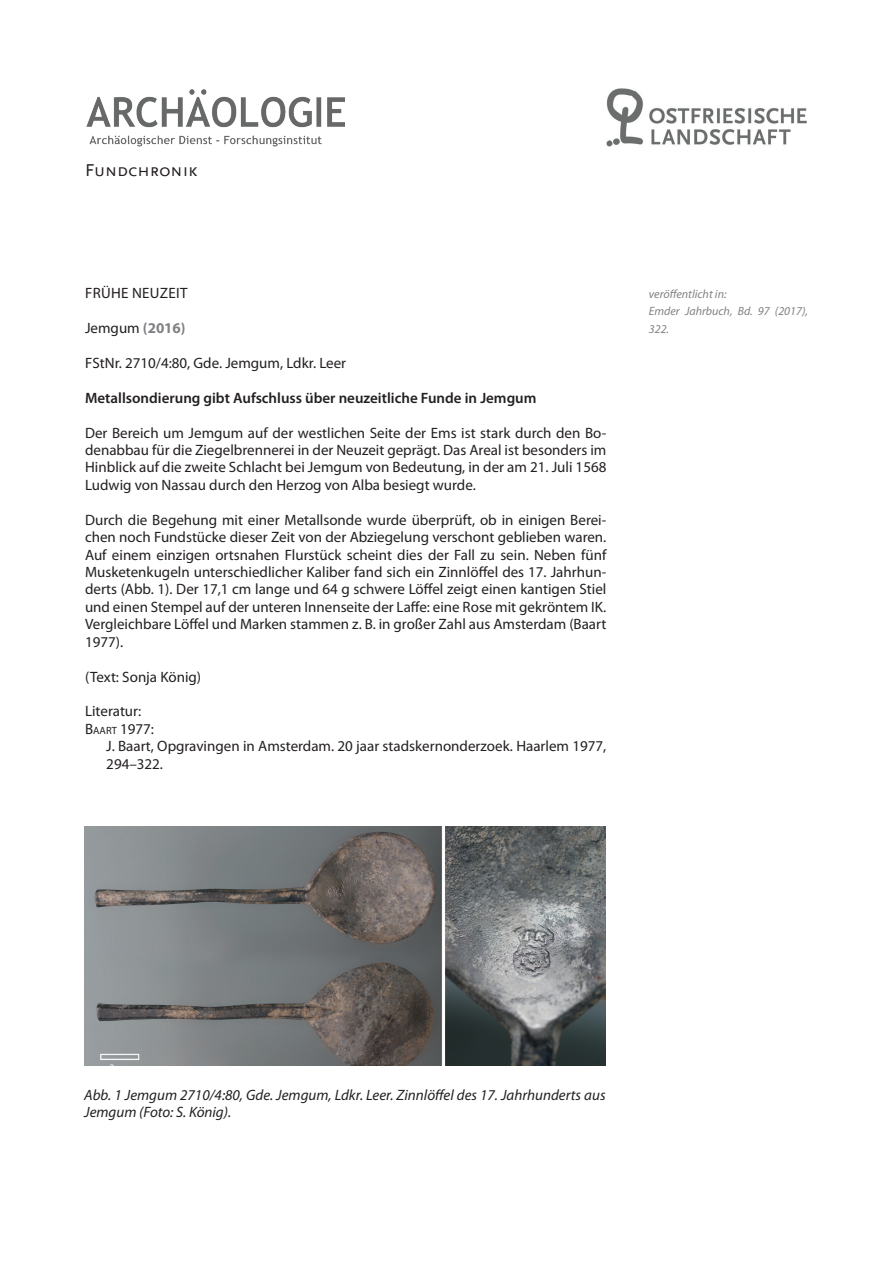
<style>
.page{position:relative;width:893px;height:1263px;background:#fff}
.page>*{position:absolute;margin:0;border:0;box-sizing:border-box;transform-origin:0 0}
.t1{font:18px "Scala Sans Caps";color:#231f20}
.t2{font:15px/17.4px "Myriad Pro";color:#231f20;text-align:justify}
.t3{font:italic 15px/17.4px "Myriad Pro";color:#231f20}
.t4{font:600 15px "Myriad Pro";color:#231f20}
.t5{font:15px "Myriad Pro";letter-spacing:.02em;color:#231f20}
.t6{font:italic 12px/17.4px "Myriad Pro";color:#808285}
.s1{font-weight:700;color:#808285}
.s2{font-style:inherit}
.s3{font-size:10.5px}
</style>
<div class="page">
<img style="left:86px;top:89px;width:259px;height:57px">
<img style="left:606px;top:89px;width:201px;height:57px">
<img style="left:84px;top:827px;width:521px;height:238px">
<p class="t1" style="left:85px;top:161px;width:114px">Fundchronik</p>
<p class="t5" style="left:85px;top:284px;width:104px">Frühe Neuzeit</p>
<p class="t2" style="left:85px;top:319px;width:102px">Jemgum <span class="s1">(2016)</span></p>
<p class="t2" style="left:85px;top:354px;width:263px">FStNr. 2710/4:80, Gde. Jemgum, Ldkr. Leer</p>
<p class="t4" style="left:85px;top:388px;width:453px">Metallsondierung gibt Aufschluss über neuzeitliche Funde in Jemgum</p>
<p class="t2" style="left:85px;top:423px;width:523px">Der Bereich um Jemgum auf der westlichen Seite der Ems ist stark durch den Bo&shy;denabbau für die Ziegelbrennerei in der Neuzeit geprägt. Das Areal ist besonders im H inblick auf die zweite Schlacht bei Jemgum von Bedeutung, in der am 21. Juli 1568<br>Ludwig von Nassau durch den Herzog von Alba besiegt wurde.</p>
<p class="t2" style="left:85px;top:511px;width:523px">Durch die Begehung mit einer Metallsonde wurde überprüft, ob in einigen Berei&shy;chen noch Fundstücke dieser Zeit von der Abziegelung verschont geblieben waren.<br>Auf einem einzigen ortsnahen Flurstück scheint dies der Fall zu sein. Neben fünf Musketenkugeln unterschiedlicher Kaliber fand sich ein Zinnlöffel des 17. Jahrhun&shy;derts (Abb. 1). Der 17,1 cm lange und 64 g schwere Löffel zeigt einen kantigen Stiel und einen Stempel auf der unteren I nnenseite der Laffe: eine Rose mit gekröntem IK.<br>Vergleichbare Löffel und Marken stammen z. B. in großer Zahl aus Amsterdam (Baart 1977).</p>
<p class="t2" style="left:85px;top:668px;width:118px">(Text: Sonja König)</p>
<p class="t2" style="left:85px;top:702px;width:58px">Literatur:</p>
<p class="t2" style="left:85px;top:720px;width:71px"><span class="s2">B</span><span class="s3">AART</span> 1977:</p>
<p class="t2" style="left:106px;top:737px;width:501px">J. Baart, Opgravingen in Amsterdam. 20 jaar stadskernonderzoek. Haarlem 1977,</p>
<p class="t2" style="left:106px;top:755px;width:58px">294–322.</p>
<p class="t6" style="left:649px;top:285px;width:161px">veröffentlicht in:<br>Emder Jahrbuch, Bd. 97 (2017),<br>322.</p>
<p class="t3" style="left:84px;top:1086px;width:523px">Abb. 1 Jemgum 2710/4:80, Gde. Jemgum, Ldkr. Leer. Zinnlöffel des 17. Jahrhunderts aus<br>Jemgum (Foto: S. König).</p>
</div>
